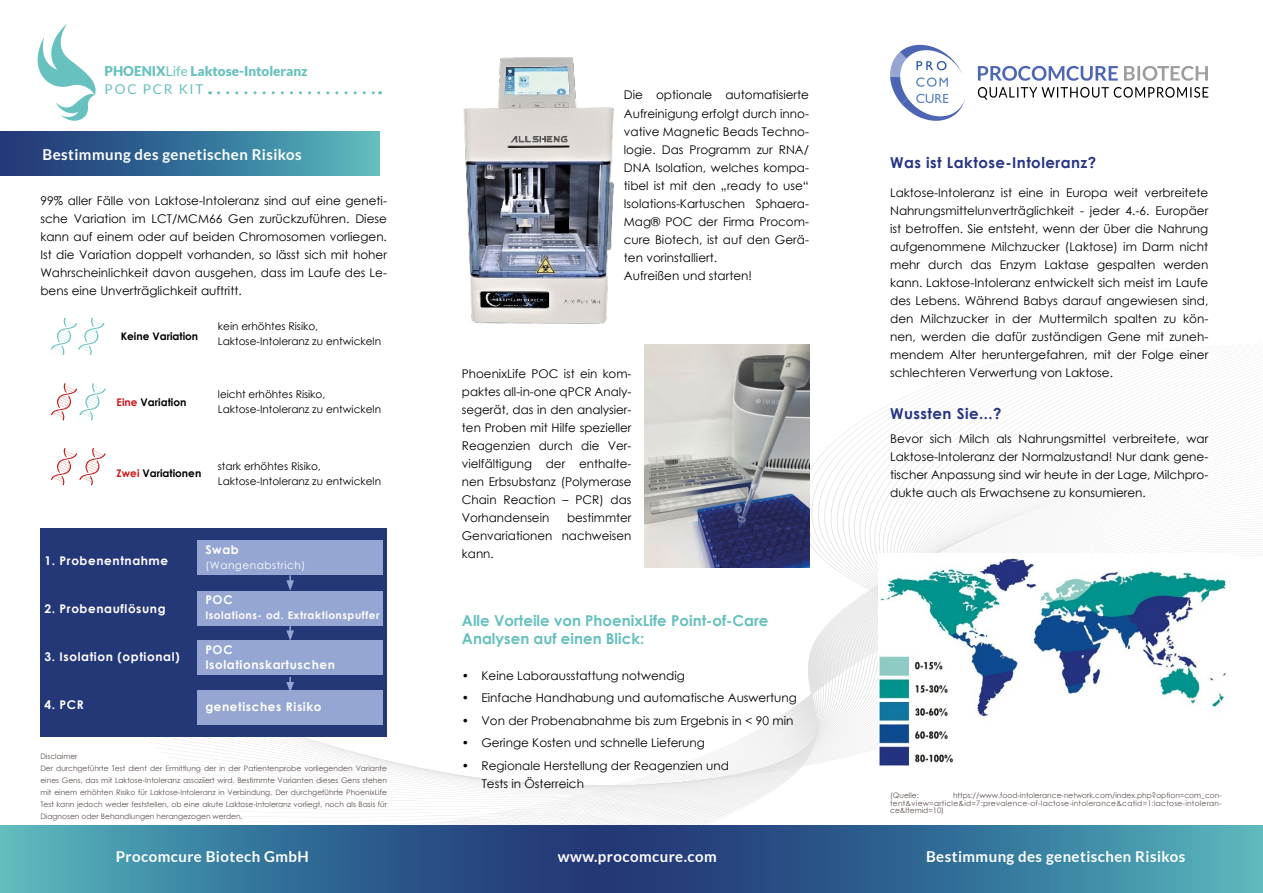
<style>
.page{position:relative;width:1263px;height:893px;background:#fff}
.page>*{position:absolute;margin:0;border:0;box-sizing:border-box;transform-origin:0 0}
.t1{font:700 15px "Lato";letter-spacing:.03em;color:#fff}
.t2{font:700 15px/18px "Century Gothic";color:#66c1be}
.t3{font:700 15px "Century Gothic";letter-spacing:.03em;color:#283583}
.t4{font:900 13.5px/18px "Lato";color:#66c1be}
.t5{font:12px/18px "Century Gothic";color:#000;text-align:justify}
.t6{font:700 12px/15px "Century Gothic";letter-spacing:.05em;color:#fff}
.t7{font:10.5px/15px "Century Gothic";color:#000}
.t8{font:700 10.5px "Century Gothic";color:#000}
.t9{font:700 10.5px "Century Gothic";letter-spacing:.05em;color:#fff}
.t10{font:10.5px "Century Gothic";letter-spacing:.05em;color:#fff}
.t11{font:7.5px/12px "Century Gothic";color:#5d514d;text-align:justify}
.s1{font-weight:400}
.s2{font-family:"Lato";color:#fff}
.s3{color:#cd1719}
</style>
<div class="page">
<svg style="left:49px;top:551px;width:1214px;height:275px"></svg>
<img style="left:463px;top:57px;width:151px;height:267px">
<svg style="left:51px;top:318px;width:54px;height:37px"></svg>
<svg style="left:51px;top:383px;width:55px;height:38px"></svg>
<svg style="left:51px;top:448px;width:55px;height:37px"></svg>
<svg style="left:38px;top:24px;width:58px;height:97px"></svg>
<svg style="left:0;top:826px;width:1263px;height:67px;background:#366f97"></svg>
<svg style="left:219px;top:91px;width:162px;height:3px"></svg>
<div style="left:0;top:132px;width:379px;height:44px;background:linear-gradient(to right,#1a2f75,#57b8be)"></div>
<img style="left:644px;top:345px;width:165px;height:222px">
<svg style="left:890px;top:45px;width:75px;height:76px"></svg>
<svg style="left:978px;top:87px;width:230px;height:13px"></svg>
<svg style="left:1124px;top:66px;width:84px;height:15px"></svg>
<svg style="left:978px;top:66px;width:140px;height:15px"></svg>
<div style="left:40px;top:528px;width:347px;height:209px;background:#243878"></div>
<div style="left:197px;top:541px;width:186px;height:34px;background:#94a6d1"></div>
<div style="left:197px;top:591px;width:186px;height:34px;background:#94a6d1"></div>
<div style="left:197px;top:641px;width:186px;height:34px;background:#94a6d1"></div>
<div style="left:197px;top:690px;width:186px;height:35px;background:#94a6d1"></div>
<svg style="left:286px;top:575px;width:8px;height:16px"></svg>
<svg style="left:286px;top:625px;width:8px;height:16px"></svg>
<svg style="left:286px;top:677px;width:8px;height:13px"></svg>
<img style="left:878px;top:553px;width:352px;height:213px">
<p class="t4" style="left:104px;top:62px;width:205px">PHOENIX<span class="s1">Life</span> Laktose-Intoleranz<br><span class="s1">POC PCR KIT</span></p>
<p class="t5" style="left:624px;top:86px;width:187px;text-align:left">Die optionale automatisierte<br>Aufreinigung erfolgt durch inno&shy;vative Magnetic Beads Techno&shy;logie. Das Programm zur RNA/<br>DNA Isolation, welches kompa&shy;tibel ist mit den „ready to use“<br>Isolations-Kartuschen Sphaera-<br>Mag® POC der Firma Procom&shy;cure Biotech, ist auf den Gerä&shy;ten vorinstalliert.<br>Aufreißen und starten!</p>
<p class="t1" style="left:43px;top:146px;width:261px">Bestimmung des genetischen Risikos</p>
<p class="t3" style="left:890px;top:151px;width:291px">Was ist Laktose-Intoleranz?<span class="s2">za A/B RNA</span></p>
<p class="t5" style="left:40px;top:192px;width:348px">99% aller Fälle von Laktose-Intoleranz sind auf eine geneti&shy;sche Variation im LCT/MCM66 Gen zurückzuführen. Diese kann auf einem oder auf beiden Chromosomen vorliegen.<br>Ist die Variation doppelt vorhanden, so lässt sich mit hoher Wahrscheinlichkeit davon ausgehen, dass im Laufe des Le&shy;bens eine Unverträglichkeit auftritt.</p>
<p class="t5" style="left:890px;top:184px;width:320px">Laktose-Intoleranz ist eine in Europa weit verbreitete Nahrungsmittelunverträglichkeit - jeder 4.-6. Europäer ist betroffen. Sie entsteht, wenn der über die Nahrung aufgenommene Milchzucker (Laktose) im Darm nicht mehr durch das Enzym Laktase gespalten werden kann. Laktose-Intoleranz entwickelt sich meist im Laufe des Lebens. Während Babys darauf angewiesen sind, den Milchzucker in der Muttermilch spalten zu kön&shy;nen, werden die dafür zuständigen Gene mit zuneh&shy;mendem Alter heruntergefahren, mit der Folge einer schlechteren Verwertung von Laktose.</p>
<p class="t3" style="left:890px;top:402px;width:113px">Wussten Sie...?</p>
<p class="t5" style="left:890px;top:430px;width:320px">Bevor sich Milch als Nahrungsmittel verbreitete, war Laktose-Intoleranz der Normalzustand! Nur dank gene&shy;tischer Anpassung sind wir heute in der Lage, Milchpro&shy;dukte auch als Erwachsene zu konsumieren.</p>
<p class="t7" style="left:218px;top:318px;width:165px">kein erhöhtes Risiko,<br>Laktose-Intoleranz zu entwickeln</p>
<p class="t8" style="left:121px;top:328px;width:79px">Keine Variation</p>
<p class="t5" style="left:462px;top:364px;width:171px">PhoenixLife POC ist ein kom&shy;paktes all-in-one qPCR Analy&shy;segerät, das in den analysier&shy;ten Proben mit Hilfe spezieller Reagenzien durch die Ver&shy;vielfältigung der enthalte&shy;nen Erbsubstanz (Polymerase Chain Reaction – PCR) das Vorhandensein</p>
<p class="t7" style="left:218px;top:387px;width:165px">leicht erhöhtes Risiko,<br>Laktose-Intoleranz zu entwickeln</p>
<p class="t8" style="left:117px;top:394px;width:71px"><span class="s3">Eine</span> Variation</p>
<p class="t7" style="left:218px;top:458px;width:165px">stark erhöhtes Risiko,<br>Laktose-Intoleranz zu entwickeln</p>
<p class="t8" style="left:117px;top:465px;width:86px"><span class="s3">Zwei</span> Variationen</p>
<p class="t5" style="left:462px;top:508px;width:171px;text-indent:105px">bestimmter Genvariationen nachweisen kann.</p>
<p class="t6" style="left:205px;top:542px;width:35px">Swab</p>
<p class="t10" style="left:205px;top:558px;width:102px">(Wangenabstrich)</p>
<p class="t6" style="left:205px;top:592px;width:29px">POC</p>
<p class="t9" style="left:205px;top:607px;width:176px">Isolations- od. Extraktionspuffer</p>
<p class="t6" style="left:205px;top:642px;width:131px">POC<br>Isolationskartuschen</p>
<p class="t6" style="left:205px;top:699px;width:118px">genetisches Risiko</p>
<p class="t6" style="left:44px;top:552px;width:125px">1. Probenentnahme</p>
<p class="t6" style="left:44px;top:600px;width:123px">2. Probenauflösung</p>
<p class="t6" style="left:44px;top:648px;width:137px">3. Isolation (optional)</p>
<p class="t6" style="left:44px;top:696px;width:41px">4. PCR</p>
<p class="t2" style="left:462px;top:611px;width:308px">Alle Vorteile von PhoenixLife Point-of-Care<br>Analysen auf einen Blick:</p>
<p class="t5" style="left:462px;top:666px;width:224px">• Keine Laborausstattung notwendig</p>
<p class="t5" style="left:462px;top:689px;width:336px">• Einfache Handhabung und automatische Auswertung</p>
<p class="t5" style="left:462px;top:711px;width:333px">• Von der Probenabnahme bis zum Ergebnis in &lt; 90 min</p>
<p class="t5" style="left:462px;top:734px;width:244px">• Geringe Kosten und schnelle Lieferung</p>
<p class="t5" style="left:482px;top:756px;width:249px;text-indent:-20px">• Regionale Herstellung der Reagenzien und<br>Tests in Österreich</p>
<p class="t11" style="left:40px;top:750px;width:348px;text-align:left">Disclaimer<br>Der durchgeführte Test dient der Ermittlung der in der Patientenprobe vorliegenden Variante eines Gens, das mit Laktose-Intoleranz assoziiert wird. Bestimmte Varianten dieses Gens stehen mit einem erhöhten Risiko für Laktose-Intoleranz in Verbindung. Der durchgeführte PhoenixLife Test kann jedoch weder feststellen, ob eine akute Laktose-Intoleranz vorliegt, noch als Basis für Diagnosen oder Behandlungen herangezogen werden.</p>
<p class="t11" style="left:890px;top:792px;width:333px;line-height:7.5px;text-indent:63px">https://www.food-intolerance-network.com/index.php?option=com_con&shy;tent&amp;view=article&amp;id=7:prevalence-of-lactose-intolerance&amp;catid=1:lactose-intoleran&shy;ce&amp;Itemid=10)</p>
<p class="t11" style="left:890px;top:789px;width:30px">(Quelle:</p>
<p class="t1" style="left:116px;top:848px;width:195px">Procomcure Biotech GmbH</p>
<p class="t1" style="left:558px;top:848px;width:161px">www.procomcure.com</p>
<p class="t1" style="left:926px;top:848px;width:261px">Bestimmung des genetischen Risikos</p>
</div>
